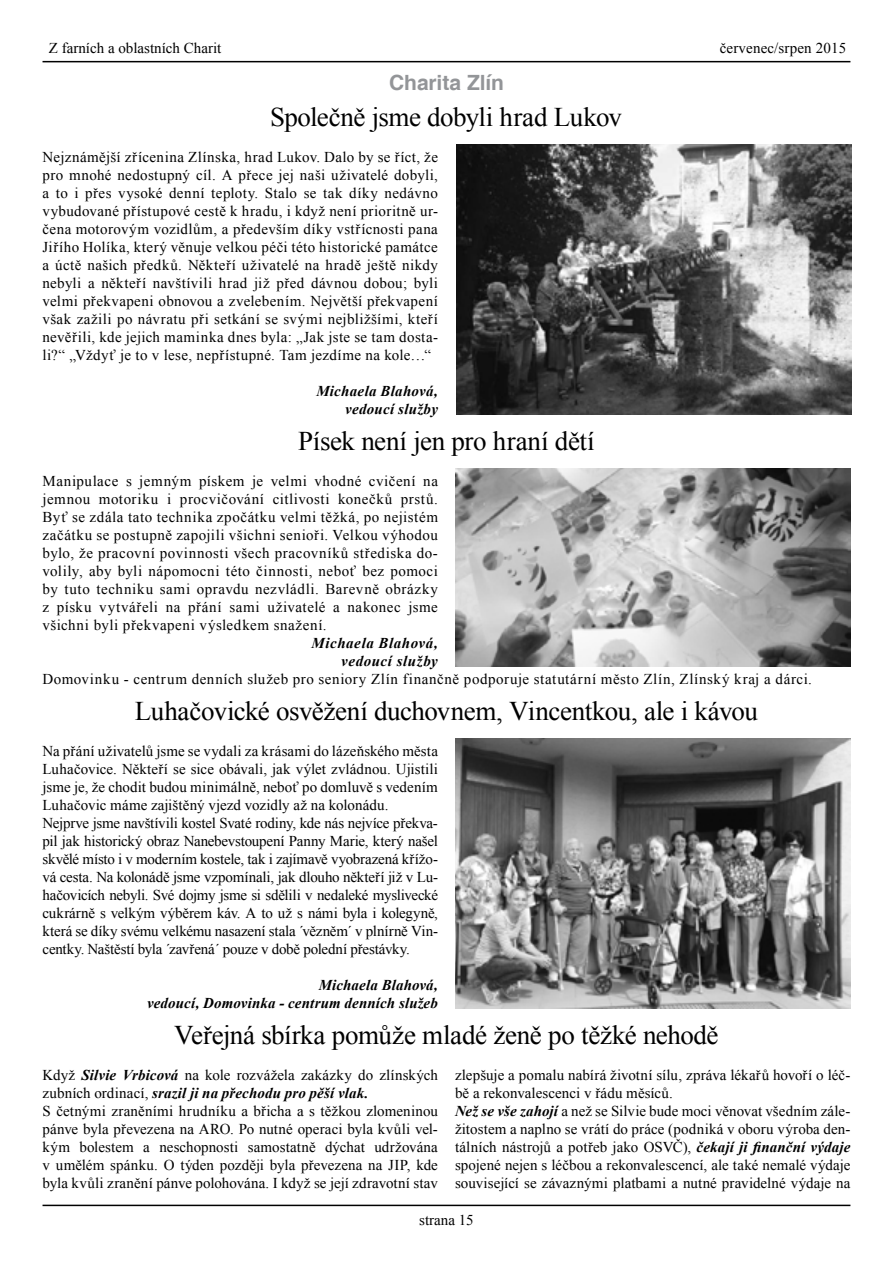
<style>
.page{position:relative;width:893px;height:1263px;background:#fff}
.page>*{position:absolute;margin:0;border:0;box-sizing:border-box;transform-origin:0 0}
.t1{font:27px "Times New Roman";letter-spacing:-.015em;color:#000}
.t2{font:700 21px "Helvetica";letter-spacing:-.005em;color:#939598}
.t3{font:15px/18px "Times New Roman";color:#000}
.t4{font:15px "Times New Roman";letter-spacing:.04em;color:#000}
.t5{font:italic 700 15px/18px "Times New Roman";letter-spacing:.015em;color:#000;text-align:right}
.t6{font:italic 700 15px/18px "Times New Roman";letter-spacing:.035em;color:#000;text-align:right}
.s1{font-weight:700;font-style:italic}
</style>
<div class="page">
<hr style="left:43px;top:1205px;width:807px;height:1px;background:#000">
<hr style="left:43px;top:61px;width:807px;height:1px;background:#000">
<img style="left:456px;top:144px;width:395px;height:270px">
<img style="left:455px;top:468px;width:395px;height:198px">
<img style="left:455px;top:738px;width:395px;height:270px">
<p class="t3" style="left:49px;top:38px;width:174px">Z farních a oblastních Charit</p>
<h2 class="t2" style="left:389px;top:70px;width:116px">Charita Zlín</h2>
<h1 class="t1" style="left:270px;top:98px;width:353px">Společně jsme dobyli hrad Lukov</h1>
<p class="t3" style="left:43px;top:148px;width:397px;text-align:justify">Nejznámější zřícenina Zlínska, hrad Lukov. Dalo by se říct, že pro mnohé nedostupný cíl. A přece jej naši uživatelé dobyli, a to i přes vysoké denní teploty. Stalo se tak díky nedávno vybudované přístupové cestě k hradu, i když není prioritně ur&shy;čena motorovým vozidlům, a především díky vstřícnosti pana Jiřího Holíka, který věnuje velkou péči této historické památce a úctě našich předků. Někteří uživatelé na hradě ještě nikdy nebyli a někteří navštívili hrad již před dávnou dobou; byli velmi překvapeni obnovou a zvelebením. Největší překvapení však zažili po návratu při setkání se svými nejbližšími, kteří nevěřili, kde jejich maminka dnes byla: „Jak jste se tam dosta&shy;li?“ „Vždyť je to v lese, nepřístupné. Tam jezdíme na kole…“</p>
<p class="t5" style="left:316px;top:382px;width:123px">Michaela Blahová, vedoucí služby</p>
<h1 class="t1" style="left:298px;top:422px;width:298px">Písek není jen pro hraní dětí</h1>
<p class="t3" style="left:43px;top:472px;width:397px;text-align:justify">Manipulace s jemným pískem je velmi vhodné cvičení na jemnou motoriku i procvičování citlivosti konečků prstů.<br>Byť se zdála tato technika zpočátku velmi těžká, po nejistém začátku se postupně zapojili všichni senioři. Velkou výhodou bylo, že pracovní povinnosti všech pracovníků střediska do&shy;volily, aby byli nápomocni této činnosti, neboť bez pomoci by tuto techniku sami opravdu nezvládli. Barevně obrázky z písku vytvářeli na přání sami uživatelé a nakonec jsme všichni byli překvapeni výsledkem snažení.</p>
<p class="t6" style="left:312px;top:634px;width:128px">Michaela Blahová, vedoucí služby</p>
<p class="t3" style="left:720px;top:38px;width:128px">červenec/srpen 2015</p>
<p class="t4" style="left:43px;top:668px;width:771px">Domovinku - centrum denních služeb pro seniory Zlín finančně podporuje statutární město Zlín, Zlínský kraj a dárci.</p>
<h1 class="t1" style="left:135px;top:692px;width:624px">Luhačovické osvěžení duchovnem, Vincentkou, ale i kávou</h1>
<p class="t3" style="left:43px;top:742px;width:397px">Na přání uživatelů jsme se vydali za krásami do lázeňského města Luhačovice. Někteří se sice obávali, jak výlet zvládnou. Ujistili jsme je, že chodit budou minimálně, neboť po domluvě s vedením Luhačovic máme zajištěný vjezd vozidly až na kolonádu.<br>Nejprve jsme navštívili kostel Svaté rodiny, kde nás nejvíce překva&shy;pil jak historický obraz Nanebevstoupení Panny Marie, který našel skvělé místo i v moderním kostele, tak i zajímavě vyobrazená křížo&shy;vá cesta. Na kolonádě jsme vzpomínali, jak dlouho někteří již v Lu&shy;hačovicích nebyli. Své dojmy jsme si sdělili v nedaleké myslivecké cukrárně s velkým výběrem káv. A to už s námi byla i kolegyně, která se díky svému velkému nasazení stala ´vězněm´ v plnírně Vin&shy;centky. Naštěstí byla ´zavřená´ pouze v době polední přestávky.</p>
<p class="t5" style="left:147px;top:976px;width:292px">Michaela Blahová,<br>vedoucí, Domovinka - centrum denních služeb</p>
<h1 class="t1" style="left:174px;top:1016px;width:546px">Veřejná sbírka pomůže mladé ženě po těžké nehodě</h1>
<p class="t3" style="left:43px;top:1066px;width:397px">Když <span class="s1">Silvie Vrbicová</span> na kole rozvážela zakázky do zlínských zubních ordinací, <span class="s1">srazil ji na přechodu pro pěší vlak.<br></span>S četnými zraněními hrudníku a břicha a s těžkou zlomeninou pánve byla převezena na ARO. Po nutné operaci byla kvůli vel&shy;kým bolestem a neschopnosti samostatně dýchat udržována v umělém spánku. O týden později byla převezena na JIP, kde byla kvůli zranění pánve polohována. I když se její zdravotní stav</p>
<p class="t3" style="left:455px;top:1066px;width:397px">zlepšuje a pomalu nabírá životní sílu, zpráva lékařů hovoří o léč&shy;bě a rekonvalescenci v řádu měsíců.<br><span class="s1">Než se vše zahojí</span> a než se Silvie bude moci věnovat všedním zále&shy;žitostem a naplno se vrátí do práce (podniká v oboru výroba den&shy;tálních nástrojů a potřeb jako OSVČ), <span class="s1">čekají ji finanční výdaje </span>spojené nejen s léčbou a rekonvalescencí, ale také nemalé výdaje související se závaznými platbami a nutné pravidelné výdaje na</p>
<p class="t3" style="left:419px;top:1210px;width:56px">strana 15</p>
</div>
